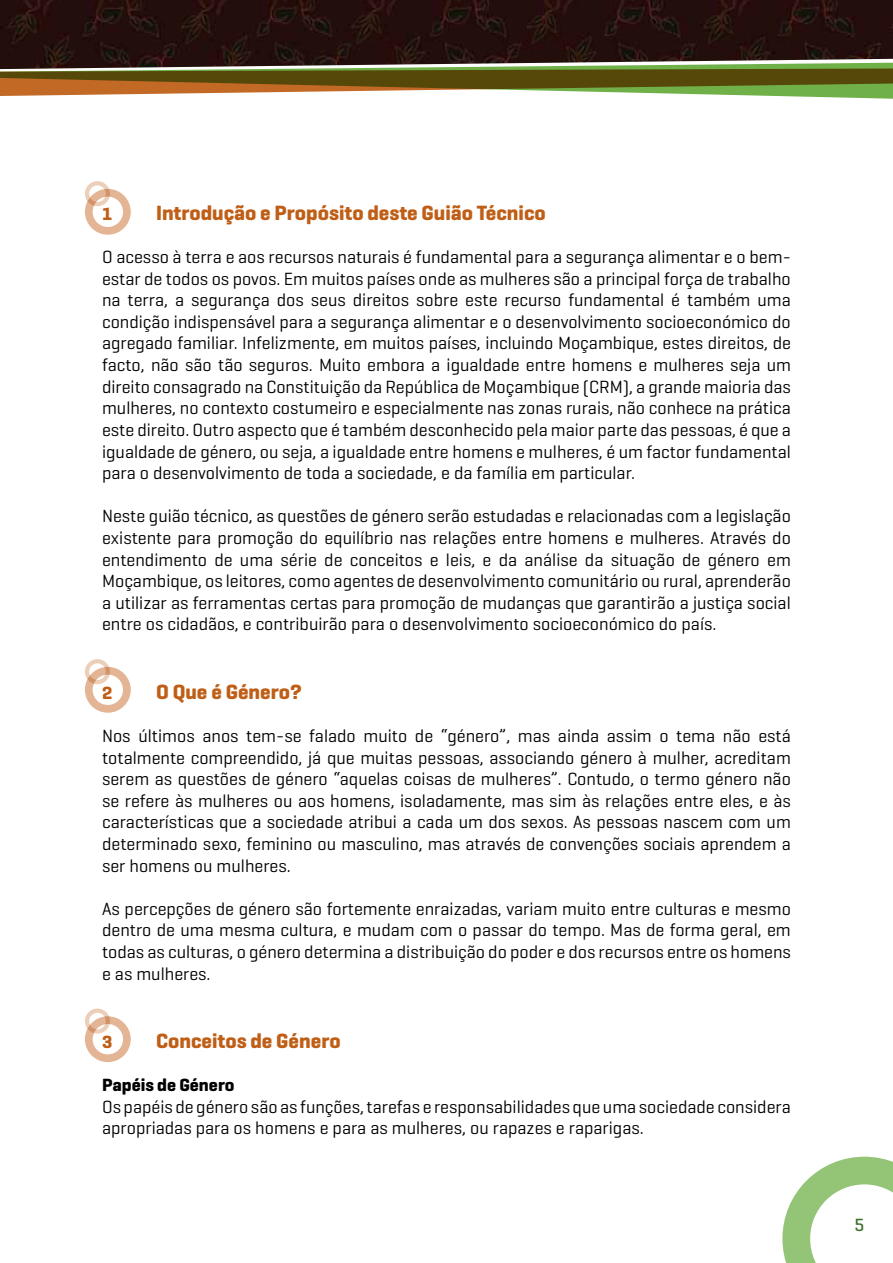
<style>
.page{position:relative;width:893px;height:1263px;background:#fff}
.page>*{position:absolute;margin:0;border:0;box-sizing:border-box;transform-origin:0 0}
.t1{font:700 21px "Geogrotesque";color:#bf5e16}
.t2{font:18px/21.6px "Geogrotesque";color:#000;text-align:justify}
.t3{font:700 18px "Geogrotesque";color:#000}
.t4{font:700 18px "Geogrotesque";color:#bf5e16}
.t5{font:500 18px "Geogrotesque";color:#3e7029}
</style>
<div class="page">
<img style="left:0;top:0;width:893px;height:62px">
<svg style="left:85px;top:181px;width:46px;height:54px"></svg>
<svg style="left:85px;top:659px;width:46px;height:54px"></svg>
<svg style="left:85px;top:1008px;width:46px;height:54px"></svg>
<svg style="left:782px;top:1157px;width:111px;height:106px"></svg>
<svg style="left:0;top:62px;width:893px;height:37px"></svg>
<p class="t4" style="left:102px;top:202px;width:12px">1</p>
<p class="t1" style="left:156px;top:200px;width:391px">Introdução e Propósito deste Guião Técnico</p>
<p class="t2" style="left:102px;top:246px;width:690px">O acesso à terra e aos recursos naturais é fundamental para a segurança alimentar e o bem&shy;estar de todos os povos. Em muitos países onde as mulheres são a principal força de trabalho na terra, a segurança dos seus direitos sobre este recurso fundamental é também uma condição indispensável para a segurança alimentar e o desenvolvimento socioeconómico do agregado familiar. Infelizmente, em muitos países, incluindo Moçambique, estes direitos, de facto, não são tão seguros. Muito embora a igualdade entre homens e mulheres seja um direito consagrado na Constituição da República de Moçambique (CRM), a grande maioria das mulheres, no contexto costumeiro e especialmente nas zonas rurais, não conhece na prática este direito. Outro aspecto que é também desconhecido pela maior parte das pessoas, é que a igualdade de género, ou seja, a igualdade entre homens e mulheres, é um factor fundamental para o desenvolvimento de toda a sociedade, e da família em particular.</p>
<p class="t2" style="left:102px;top:505px;width:690px">Neste guião técnico, as questões de género serão estudadas e relacionadas com a legislação existente para promoção do equilíbrio nas relações entre homens e mulheres. Através do entendimento de uma série de conceitos e leis, e da análise da situação de género em Moçambique, os leitores, como agentes de desenvolvimento comunitário ou rural, aprenderão a utilizar as ferramentas certas para promoção de mudanças que garantirão a justiça social entre os cidadãos, e contribuirão para o desenvolvimento socioeconómico do país.</p>
<p class="t4" style="left:102px;top:681px;width:12px">2</p>
<p class="t1" style="left:156px;top:678px;width:147px">O Que é Género?</p>
<p class="t2" style="left:102px;top:724px;width:690px">Nos últimos anos tem-se falado muito de “género”, mas ainda assim o tema não está totalmente compreendido, já que muitas pessoas, associando género à mulher, acreditam serem as questões de género “aquelas coisas de mulheres”. Contudo, o termo género não se refere às mulheres ou aos homens, isoladamente, mas sim às relações entre eles, e às características que a sociedade atribui a cada um dos sexos. As pessoas nascem com um determinado sexo, feminino ou masculino, mas através de convenções sociais aprendem a ser homens ou mulheres.</p>
<p class="t2" style="left:102px;top:897px;width:690px">As percepções de género são fortemente enraizadas, variam muito entre culturas e mesmo dentro de uma mesma cultura, e mudam com o passar do tempo. Mas de forma geral, em todas as culturas, o género determina a distribuição do poder e dos recursos entre os homens e as mulheres.</p>
<p class="t4" style="left:102px;top:1030px;width:12px">3</p>
<p class="t1" style="left:156px;top:1028px;width:186px">Conceitos de Género</p>
<p class="t3" style="left:102px;top:1074px;width:134px">Papéis de Género</p>
<p class="t2" style="left:102px;top:1095px;width:690px">Os papéis de género são as funções, tarefas e responsabilidades que uma sociedade considera apropriadas para os homens e para as mulheres, ou rapazes e raparigas.</p>
<p class="t5" style="left:854px;top:1214px;width:11px">5</p>
</div>
